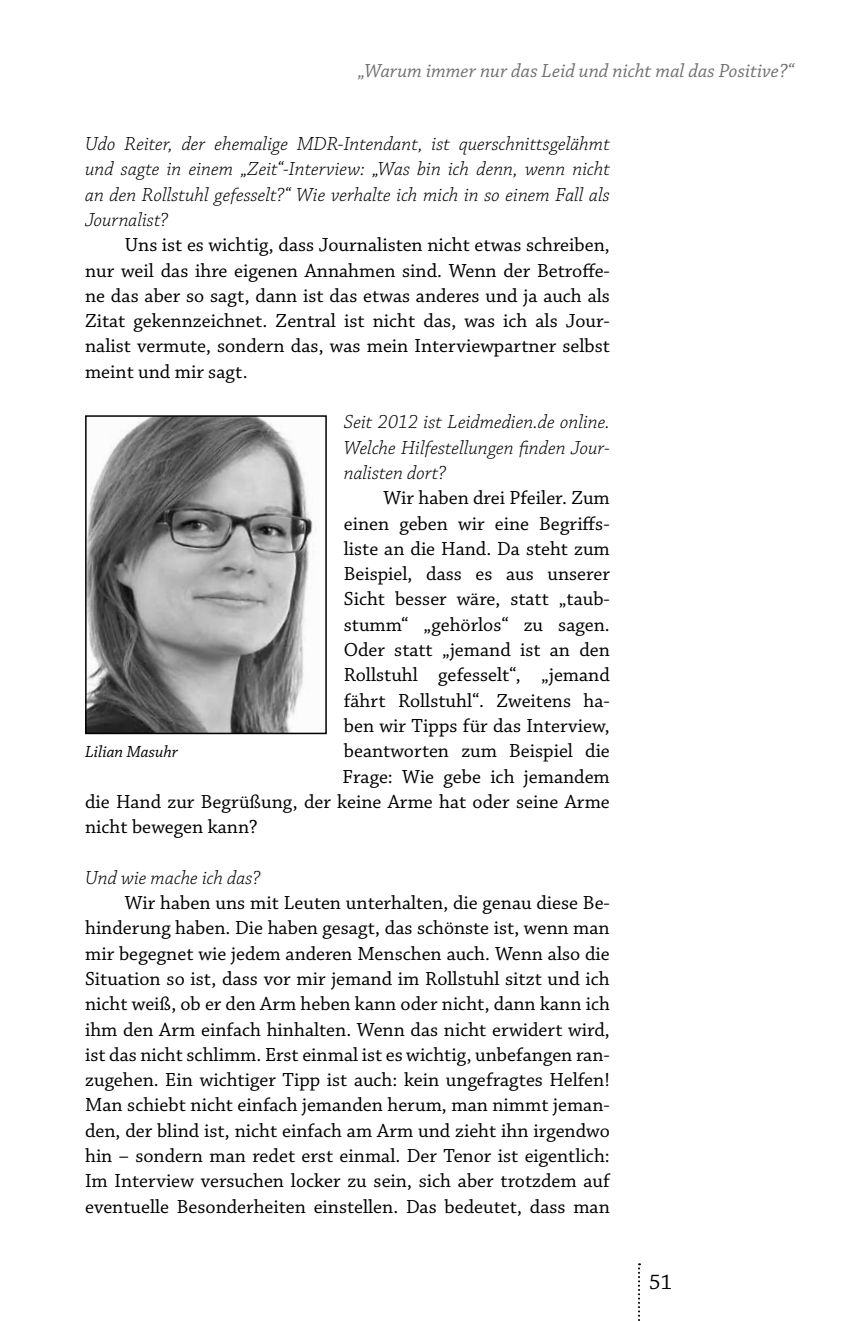
<style>
.page{position:relative;width:868px;height:1321px;background:#fff}
.page>*{position:absolute;margin:0;border:0;box-sizing:border-box;transform-origin:0 0}
.t1{font:22px "Chaparral Pro";color:#000}
.t2{font:20px/25.2px "Chaparral Pro";color:#000;text-align:justify}
.t3{font:italic 300 20px/25.4px "Chaparral Pro";color:#000;text-align:justify}
.t4{font:italic 20px "Chaparral Pro";color:#707172}
.t5{font:italic 17px "Chaparral Pro";color:#000}
</style>
<div class="page">
<svg style="left:638px;top:1263px;width:2px;height:58px"></svg>
<img style="left:88px;top:418px;width:228px;height:313px">
<div style="left:85px;top:415px;width:242px;height:319px;border:2px solid #000"></div>
<p class="t4" style="left:358px;top:60px;width:437px">„Warum immer nur das Leid und nicht mal das Positive?“</p>
<p class="t3" style="left:85px;top:132px;width:526px">Udo Reiter, der ehemalige MDR-Intendant, ist querschnittsgelähmt und sagte in einem „Zeit“-Interview: „Was bin ich denn, wenn nicht an den Rollstuhl gefesselt?“ Wie verhalte ich mich in so einem Fall als Journalist?</p>
<p class="t2" style="left:85px;top:233px;width:526px;text-indent:40px">Uns ist es wichtig, dass Journalisten nicht etwas schreiben, nur weil das ihre eigenen Annahmen sind. Wenn der Betroffe&shy;ne das aber so sagt, dann ist das etwas anderes und ja auch als Zitat gekennzeichnet. Zentral ist nicht das, was ich als Jour&shy;nalist vermute, sondern das, was mein Interviewpartner selbst meint und mir sagt.</p>
<p class="t3" style="left:344px;top:410px;width:267px">Seit 2012 ist Leidmedien.de online.<br>Welche Hilfestellungen finden Jour&shy;nalisten dort?</p>
<p class="t2" style="left:383px;top:486px;width:228px">Wir haben drei Pfeiler. Zum</p>
<p class="t2" style="left:344px;top:511px;width:267px">einen geben wir eine Begriffs-</p>
<p class="t2" style="left:344px;top:537px;width:267px">liste an die Hand. Da steht zum</p>
<p class="t2" style="left:344px;top:562px;width:267px">Beispiel, dass es aus unserer</p>
<p class="t2" style="left:344px;top:587px;width:267px">Sicht besser wäre, statt „taub-</p>
<p class="t2" style="left:344px;top:613px;width:267px">stumm“ „gehörlos“ zu sagen.</p>
<p class="t2" style="left:344px;top:638px;width:267px">Oder statt „jemand ist an den</p>
<p class="t2" style="left:344px;top:663px;width:267px">Rollstuhl gefesselt“, „jemand</p>
<p class="t2" style="left:344px;top:688px;width:267px">fährt Rollstuhl“. Zweitens ha-</p>
<p class="t2" style="left:344px;top:714px;width:267px">ben wir Tipps für das Interview,</p>
<p class="t2" style="left:344px;top:739px;width:267px">beantworten zum Beispiel die</p>
<p class="t2" style="left:342px;top:764px;width:268px">Frage: Wie gebe ich jemandem</p>
<p class="t2" style="left:85px;top:790px;width:526px">die Hand zur Begrüßung, der keine Arme hat oder seine Arme</p>
<p class="t2" style="left:85px;top:815px;width:174px">nicht bewegen kann?</p>
<p class="t3" style="left:85px;top:866px;width:177px">Und wie mache ich das?</p>
<p class="t2" style="left:85px;top:891px;width:526px;text-indent:40px">Wir haben uns mit Leuten unterhalten, die genau diese Be&shy;hinderung haben. Die haben gesagt, das schönste ist, wenn man mir begegnet wie jedem anderen Menschen auch. Wenn also die Situation so ist, dass vor mir jemand im Rollstuhl sitzt und ich nicht weiß, ob er den Arm heben kann oder nicht, dann kann ich ihm den Arm einfach hinhalten. Wenn das nicht erwidert wird, ist das nicht schlimm. Erst einmal ist es wichtig, unbefangen ran&shy;zugehen. Ein wichtiger Tipp ist auch: kein ungefragtes Helfen!<br>Man schiebt nicht einfach jemanden herum, man nimmt jeman&shy;den, der blind ist, nicht einfach am Arm und zieht ihn irgendwo hin – sondern man redet erst einmal. Der Tenor ist eigentlich:<br>Im Interview versuchen locker zu sein, sich aber trotzdem auf eventuelle Besonderheiten einstellen. Das bedeutet, dass man</p>
<p class="t5" style="left:85px;top:742px;width:94px">Lilian Masuhr</p>
<p class="t1" style="left:649px;top:1269px;width:25px">51</p>
</div>
